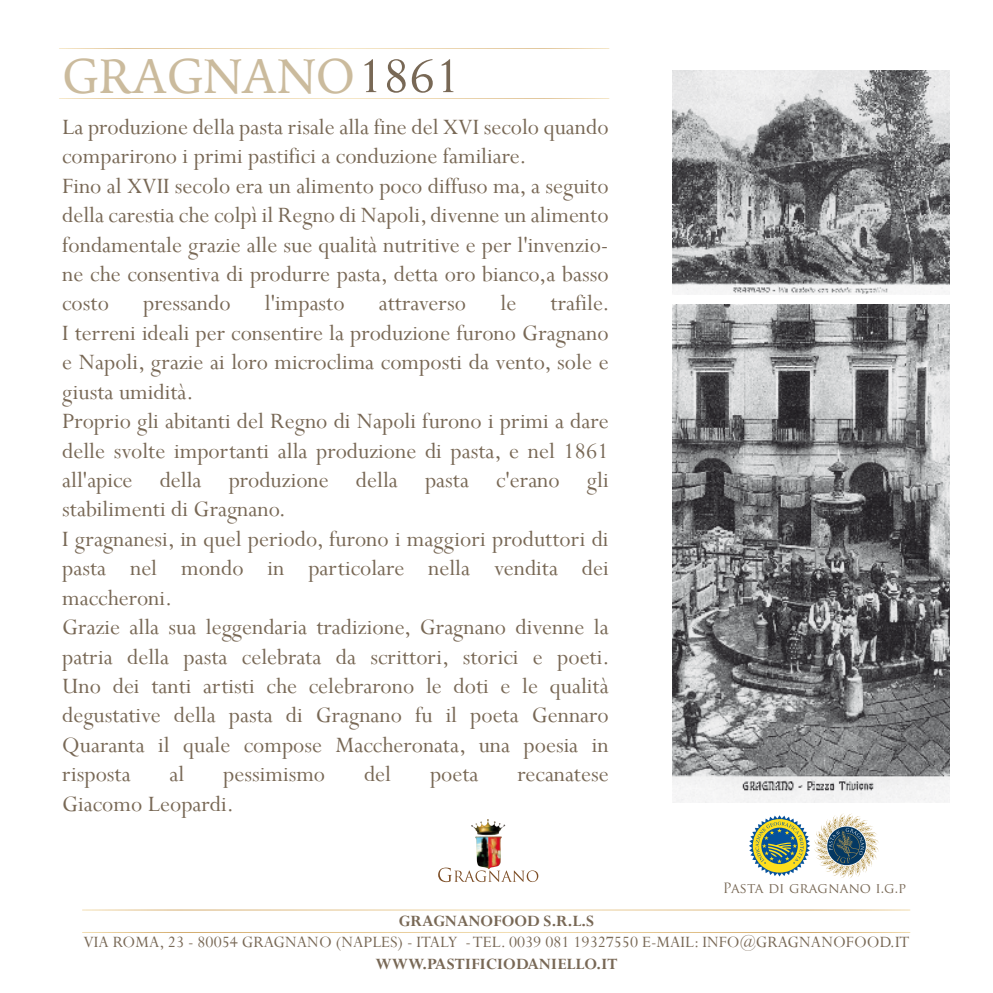
<style>
.page{position:relative;width:993px;height:993px;background:#fff}
.page>*{position:absolute;margin:0;border:0;box-sizing:border-box;transform-origin:0 0}
.t1{font:56px "Perpetua";color:#786855}
.t2{font:48.3px "Iowan Old Style";color:#cbbb9d}
.t3{font:24.5px/29.4px "Perpetua";color:#786855}
.t4{font:17.68px "Perpetua";color:#786855}
.t5{font:700 17.68px "Perpetua";color:#786855}
.t6{font:13.83px "Trajan Pro";color:#786855}
</style>
<div class="page">
<img style="left:672px;top:70px;width:276px;height:224px">
<img style="left:672px;top:304px;width:276px;height:498px">
<svg style="left:59px;top:98px;width:550px;height:1px"></svg>
<svg style="left:59px;top:48px;width:550px;height:1px"></svg>
<svg style="left:82px;top:909px;width:828px;height:1px"></svg>
<svg style="left:749px;top:813px;width:129px;height:65px"></svg>
<svg style="left:438px;top:867px;width:100px;height:14px"></svg>
<img style="left:471px;top:819px;width:34px;height:44px">
<h2 class="t2" style="left:63px;top:33px;width:293px">GRAGNANO</h2>
<h1 class="t1" style="left:358px;top:41px;width:104px">1861</h1>
<p class="t3" style="left:62px;top:112px;width:547px">La produzione della pasta risale alla fine del XVI secolo quando comparirono i primi pastifici a conduzione familiare.<br>Fino al XVII secolo era un alimento poco diffuso ma, a seguito della carestia che colpì il Regno di Napoli, divenne un alimento fondamentale grazie alle sue qualità nutritive e per l'invenzio&shy;ne che consentiva di produrre pasta, detta oro bianco,a basso costo</p>
<p class="t3" style="left:62px;top:288px;width:548px;text-indent:488px">trafile.<br>I terreni ideali per consentire la produzione furono Gragnano e Napoli, grazie ai loro microclima composti da vento, sole e giusta umidità.<br>Proprio gli abitanti del Regno di Napoli furono i primi a dare delle svolte importanti alla produzione di pasta, e nel 1861 all'apice della produzione della pasta c'erano gli stabilimenti di Gragnano.<br>I gragnanesi, in quel periodo, furono i maggiori produttori di pasta nel mondo in particolare nella vendita dei maccheroni.<br>Grazie alla sua leggendaria tradizione, Gragnano divenne la patria della pasta celebrata da scrittori, storici e poeti.<br>Uno dei tanti artisti che celebrarono le doti e le qualità degustative della pasta di Gragnano fu il poeta Gennaro Quaranta il quale compose Maccheronata, una poesia in risposta</p>
<p class="t3" style="left:143px;top:288px;width:89px">pressando</p>
<p class="t3" style="left:265px;top:288px;width:81px">l'impasto</p>
<p class="t3" style="left:379px;top:288px;width:89px">attraverso</p>
<p class="t3" style="left:500px;top:288px;width:17px">le</p>
<p class="t3" style="left:169px;top:758px;width:16px">al</p>
<p class="t3" style="left:223px;top:758px;width:103px">pessimismo</p>
<p class="t3" style="left:364px;top:758px;width:29px">del</p>
<p class="t3" style="left:430px;top:758px;width:50px">poeta</p>
<p class="t3" style="left:517px;top:758px;width:93px">recanatese</p>
<p class="t3" style="left:62px;top:788px;width:173px">Giacomo Leopardi.</p>
<p class="t6" style="left:722px;top:879px;width:185px">Pasta di gragnano i.g.p</p>
<p class="t5" style="left:399px;top:909px;width:197px">GRAGNANOFOOD S.R.L.S</p>
<p class="t4" style="left:83px;top:930px;width:827px">VIA ROMA, 23 - 80054 GRAGNANO (NAPLES) - ITALY - TEL. 0039 081 19327550 E-MAIL: INFO@GRAGNANOFOOD.IT</p>
<p class="t5" style="left:375px;top:952px;width:243px">WWW.PASTIFICIODANIELLO.IT</p>
</div>
